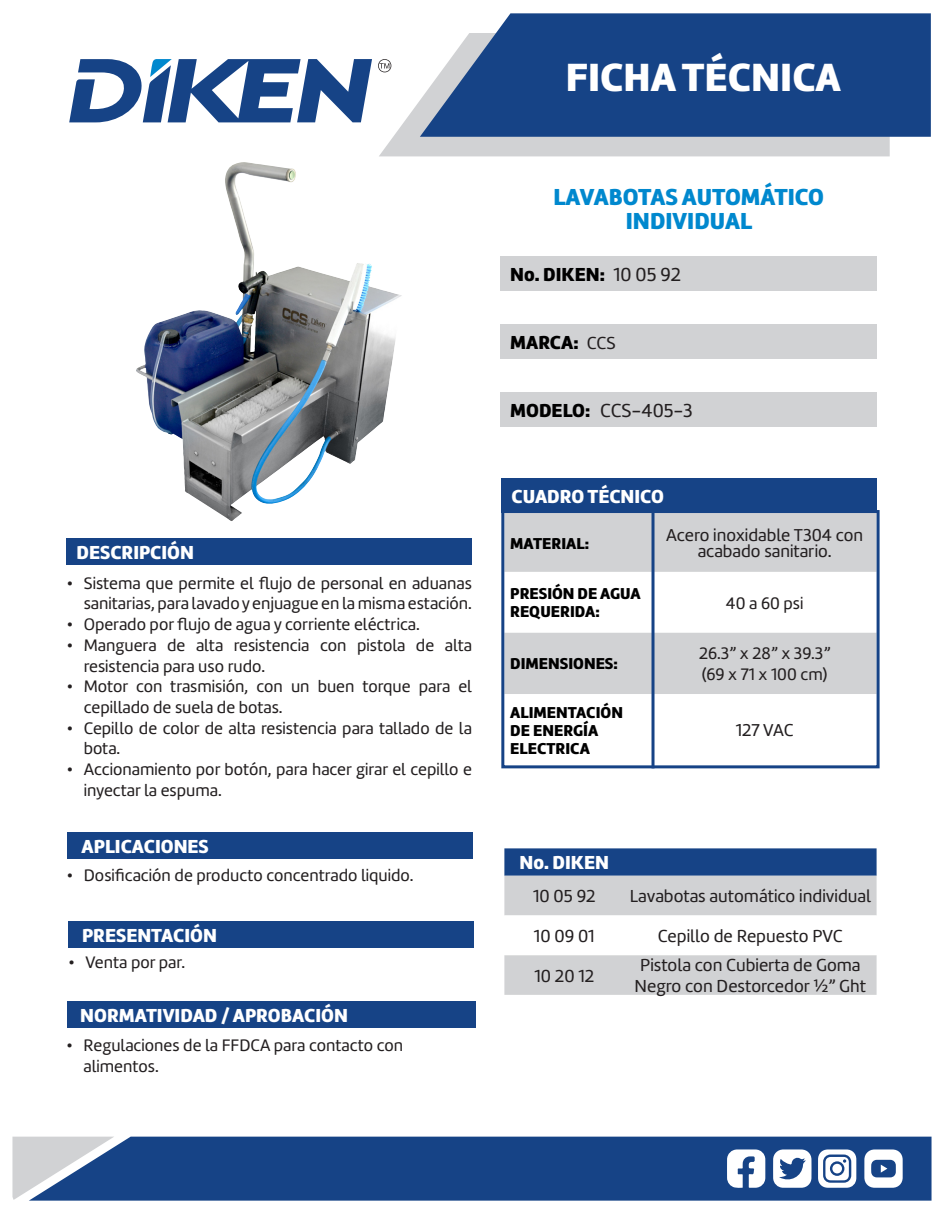
<style>
.page{position:relative;width:944px;height:1214px;background:#fff}
.page>*{position:absolute;margin:0;border:0;box-sizing:border-box;transform-origin:0 0}
.t1{font:40.8px "Amelia Basic Black";color:#fff}
.t2{font:24px/24px "Amelia Basic Black";color:#0088ce;text-align:center}
.t3{font:19.5px "Amelia Basic Black";color:#fff}
.t4{font:19.5px "Amelia Basic Black";color:#000}
.t5{font:19.5px "Amelia Basic";color:#231f20}
.t6{font:18px/21px "Amelia Basic";color:#231f20;text-align:center}
.t7{font:17.85px/16.4px "Amelia Basic";color:#231f20;text-align:center}
.t8{font:17.25px/20.7px "Amelia Basic";color:#231f20}
.t9{font:16.35px/17.9px "Amelia Basic Black";color:#000}
.s1{font-family:"Amelia Basic";color:#231f20}
.s2{font-family:"Amelia Basic";font-size:18px;color:#231f20}
.s3{font-family:"Amelia Basic Black";color:#000}
</style>
<div class="page">
<svg style="left:379px;top:64px;width:510px;height:92px;fill:#d1d2d4"></svg>
<svg style="left:69px;top:59px;width:303px;height:63px"></svg>
<svg style="left:378px;top:59px;width:13px;height:13px"></svg>
<svg style="left:420px;top:13px;width:510px;height:124px;background:#2c5591"></svg>
<div style="left:30px;top:1136px;width:901px;height:64px;background:#164386"></div>
<svg style="left:12px;top:1136px;width:102px;height:63px;background:#99a9c0"></svg>
<svg style="left:727px;top:1149px;width:38px;height:39px"></svg>
<svg style="left:773px;top:1149px;width:38px;height:38px"></svg>
<svg style="left:864px;top:1149px;width:38px;height:38px"></svg>
<svg style="left:818px;top:1149px;width:38px;height:38px"></svg>
<svg style="left:832px;top:1163px;width:10px;height:10px"></svg>
<div style="left:67px;top:1001px;width:408px;height:27px;background:#164386"></div>
<div style="left:69px;top:921px;width:405px;height:27px;background:#164386"></div>
<div style="left:67px;top:832px;width:405px;height:27px;background:#164386"></div>
<div style="left:67px;top:538px;width:405px;height:27px;background:#164386"></div>
<div style="left:502px;top:478px;width:375px;height:34px;background:#164386"></div>
<div style="left:500px;top:256px;width:377px;height:34px;background:#d1d2d4"></div>
<div style="left:500px;top:324px;width:377px;height:34px;background:#d1d2d4"></div>
<div style="left:500px;top:392px;width:377px;height:34px;background:#d1d2d4"></div>
<svg style="left:504px;top:848px;width:372px;height:146px"></svg>
<div style="left:505px;top:514px;width:370px;height:180px;background:#d1d2d4"></div>
<svg style="left:505px;top:572px;width:370px;height:60px"></svg>
<div style="left:501px;top:510px;width:378px;height:258px;border:3px solid #164386"></div>
<hr style="left:651px;top:512px;width:3px;height:256px;background:#164386">
<img style="left:136px;top:162px;width:219px;height:359px">
<p class="t3" style="left:77px;top:540px;width:119px">DESCRIPCIÓN</p>
<p class="t8" style="left:67px;top:572px;width:407px;text-align:right">• Sistema que permite el flujo de personal en aduanas sanitarias, para lavado y enjuague en la misma estación.</p>
<p class="t8" style="left:67px;top:614px;width:354px">• Operado por flujo de agua y corriente eléctrica.</p>
<p class="t8" style="left:84px;top:635px;width:390px;text-indent:-17px">• Manguera de alta resistencia con pistola de alta resistencia para uso rudo.</p>
<p class="t8" style="left:84px;top:676px;width:390px;text-indent:-17px">• Motor con trasmisión, con un buen torque para el cepillado de suela de botas.</p>
<p class="t8" style="left:84px;top:717px;width:389px;text-indent:-17px">• Cepillo de color de alta resistencia para tallado de la bota.</p>
<p class="t8" style="left:84px;top:759px;width:390px;text-indent:-17px">• Accionamiento por botón, para hacer girar el cepillo e inyectar la espuma.</p>
<p class="t3" style="left:82px;top:834px;width:129px">APLICACIONES</p>
<p class="t8" style="left:67px;top:865px;width:348px">• Dosificación de producto concentrado liquido.</p>
<p class="t3" style="left:82px;top:924px;width:136px">PRESENTACIÓN</p>
<p class="t8" style="left:68px;top:952px;width:118px">• Venta por par.</p>
<p class="t3" style="left:80px;top:1003px;width:269px">NORMATIVIDAD / APROBACIÓN</p>
<p class="t8" style="left:84px;top:1035px;width:321px;text-indent:-17px">• Regulaciones de la FFDCA para contacto con alimentos.</p>
<h1 class="t1" style="left:566px;top:53px;width:276px">FICHA TÉCNICA</h1>
<p class="t2" style="left:553px;top:186px;width:272px">LAVABOTAS AUTOMÁTICO<br>INDIVIDUAL</p>
<p class="t4" style="left:510px;top:262px;width:172px">No. DIKEN: <span class="s1">10 05 92</span></p>
<p class="t4" style="left:510px;top:331px;width:107px">MARCA: <span class="s2">CCS</span></p>
<p class="t5" style="left:510px;top:399px;width:184px"><span class="s3">MODELO:</span> CCS-405-3</p>
<p class="t3" style="left:511px;top:484px;width:154px">CUADRO TÉCNICO</p>
<p class="t9" style="left:510px;top:534px;width:80px">MATERIAL:</p>
<p class="t7" style="left:666px;top:527px;width:198px">Acero inoxidable T304 con acabado sanitario.</p>
<p class="t9" style="left:510px;top:585px;width:132px">PRESIÓN DE AGUA<br>REQUERIDA:</p>
<p class="t8" style="left:726px;top:593px;width:79px">40 a 60 psi</p>
<p class="t9" style="left:510px;top:655px;width:109px">DIMENSIONES:</p>
<p class="t8" style="left:699px;top:643px;width:133px">26.3” x 28” x 39.3” (69 x 71 x 100 cm)</p>
<p class="t9" style="left:510px;top:704px;width:114px">ALIMENTACIÓN<br>DE ENERGÍA<br>ELECTRICA</p>
<p class="t7" style="left:735px;top:722px;width:59px">127 VAC</p>
<p class="t3" style="left:519px;top:851px;width:91px">No. DIKEN</p>
<p class="t6" style="left:533px;top:886px;width:64px">10 05 92</p>
<p class="t6" style="left:629px;top:886px;width:243px">Lavabotas automático individual</p>
<p class="t6" style="left:534px;top:925px;width:62px">10 09 01</p>
<p class="t6" style="left:658px;top:925px;width:187px">Cepillo de Repuesto PVC</p>
<p class="t6" style="left:534px;top:965px;width:61px">10 20 12</p>
<p class="t6" style="left:634px;top:955px;width:233px">Pistola con Cubierta de Goma<br>Negro con Destorcedor ¾” Ght</p>
</div>
